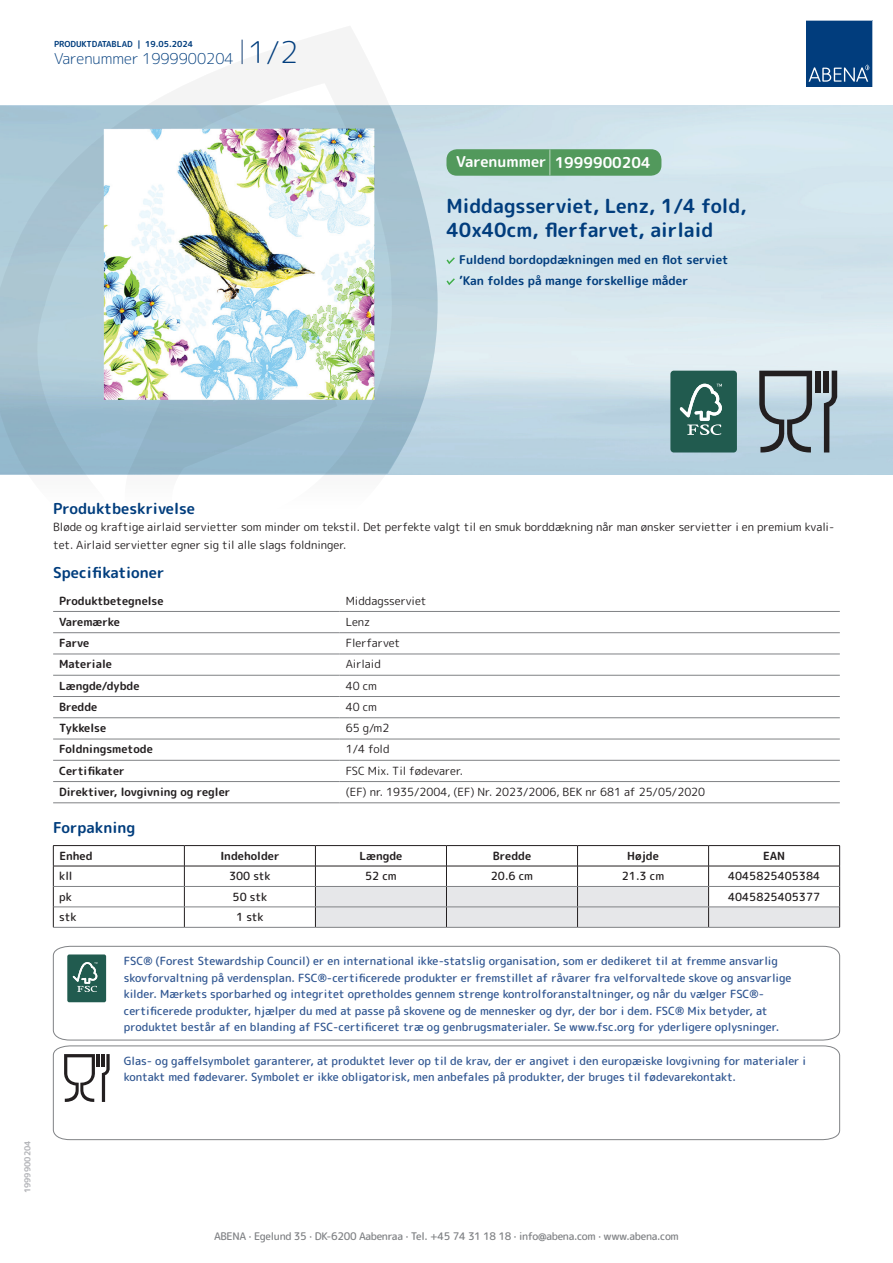
<style>
.page{position:relative;width:893px;height:1263px;background:#fff}
.page>*{position:absolute;margin:0;border:0;box-sizing:border-box;transform-origin:0 0}
.t1{font:700 19.5px/24px "Rounded Mplus 1 c";color:#013d7d}
.t2{font:700 15px "Rounded Mplus 1 c";color:#013d7d}
.t3{font:300 15px "Rounded Mplus 1 c";color:#013d7d}
.t4{font:700 15px "Rounded Mplus 1 c";color:#fff}
.t5{font:700 12px/21px "Rounded Mplus 1 c";color:#013d7d}
.t6{font:500 11.25px/16.5px "Rounded Mplus 1 c";color:#305691}
.t7{font:11.25px/18px "Rounded Mplus 1 c";color:#231f20}
.t8{font:700 11.25px "Rounded Mplus 1 c";color:#231f20}
.t9{font:500 11.25px "Rounded Mplus 1 c";color:#231f20}
.t10{font:500 10.5px "Rounded Mplus 1 c";letter-spacing:-.03em;color:#808285}
.t11{font:700 8.25px "Rounded Mplus 1 c";color:#013d7d}
.t12{font:700 8.25px "Rounded Mplus 1 c";color:#b2b3b7}
.s1{font-size:30px}
.s2{font-size:25.5px}
</style>
<div class="page">
<img style="left:439px;top:106px;width:454px;height:368px">
<svg style="left:0;top:26px;width:439px;height:449px"></svg>
<svg style="left:0;top:106px;width:438px;height:368px;background:#a4c2d1"></svg>
<svg style="left:242px;top:40px;width:1px;height:24px"></svg>
<svg style="left:806px;top:20px;width:67px;height:67px;background:#144b86"></svg>
<img style="left:102px;top:127px;width:274px;height:275px">
<hr style="left:53px;top:611px;width:287px;height:1px;background:#808285">
<hr style="left:340px;top:611px;width:500px;height:1px;background:#808285">
<hr style="left:53px;top:632px;width:287px;height:1px;background:#808285">
<hr style="left:340px;top:632px;width:500px;height:1px;background:#808285">
<hr style="left:53px;top:654px;width:287px;height:1px;background:#808285">
<hr style="left:340px;top:654px;width:500px;height:1px;background:#808285">
<hr style="left:53px;top:675px;width:287px;height:1px;background:#808285">
<hr style="left:340px;top:675px;width:500px;height:1px;background:#808285">
<hr style="left:53px;top:696px;width:287px;height:1px;background:#808285">
<hr style="left:340px;top:696px;width:500px;height:1px;background:#808285">
<hr style="left:53px;top:717px;width:287px;height:1px;background:#808285">
<hr style="left:340px;top:717px;width:500px;height:1px;background:#808285">
<hr style="left:53px;top:739px;width:287px;height:1px;background:#808285">
<hr style="left:340px;top:739px;width:500px;height:1px;background:#808285">
<hr style="left:53px;top:760px;width:287px;height:1px;background:#808285">
<hr style="left:340px;top:760px;width:500px;height:1px;background:#808285">
<hr style="left:53px;top:781px;width:287px;height:1px;background:#808285">
<hr style="left:340px;top:781px;width:500px;height:1px;background:#808285">
<hr style="left:53px;top:802px;width:287px;height:1px;background:#808285">
<hr style="left:340px;top:802px;width:500px;height:1px;background:#808285">
<hr style="left:53px;top:845px;width:131px;height:1px;background:#231f20">
<hr style="left:184px;top:845px;width:131px;height:1px;background:#231f20">
<hr style="left:315px;top:845px;width:131px;height:1px;background:#231f20">
<hr style="left:446px;top:845px;width:131px;height:1px;background:#231f20">
<hr style="left:577px;top:845px;width:132px;height:1px;background:#231f20">
<hr style="left:709px;top:845px;width:131px;height:1px;background:#231f20">
<hr style="left:53px;top:866px;width:131px;height:1px;background:#231f20">
<hr style="left:184px;top:866px;width:131px;height:1px;background:#231f20">
<svg style="left:53px;top:846px;width:1px;height:81px"></svg>
<svg style="left:184px;top:846px;width:1px;height:81px"></svg>
<svg style="left:315px;top:846px;width:525px;height:81px"></svg>
<hr style="left:54px;top:886px;width:130px;height:1px;background:#808285">
<hr style="left:184px;top:886px;width:131px;height:1px;background:#808285">
<hr style="left:315px;top:886px;width:131px;height:1px;background:#808285">
<hr style="left:446px;top:886px;width:131px;height:1px;background:#808285">
<hr style="left:577px;top:886px;width:132px;height:1px;background:#808285">
<hr style="left:709px;top:886px;width:130px;height:1px;background:#808285">
<hr style="left:54px;top:907px;width:130px;height:1px;background:#808285">
<hr style="left:184px;top:907px;width:131px;height:1px;background:#808285">
<hr style="left:315px;top:907px;width:131px;height:1px;background:#808285">
<hr style="left:446px;top:907px;width:131px;height:1px;background:#808285">
<hr style="left:577px;top:907px;width:132px;height:1px;background:#808285">
<hr style="left:709px;top:907px;width:130px;height:1px;background:#808285">
<hr style="left:53px;top:927px;width:131px;height:1px;background:#808285">
<hr style="left:184px;top:927px;width:131px;height:1px;background:#808285">
<hr style="left:315px;top:927px;width:131px;height:1px;background:#808285">
<hr style="left:446px;top:927px;width:131px;height:1px;background:#808285">
<hr style="left:577px;top:927px;width:132px;height:1px;background:#808285">
<hr style="left:709px;top:927px;width:131px;height:1px;background:#808285">
<svg style="left:53px;top:946px;width:787px;height:94px"></svg>
<svg style="left:53px;top:1045px;width:787px;height:95px"></svg>
<div style="left:670px;top:371px;width:67px;height:81px;background:#215b4f;border-radius:3px"></div>
<svg style="left:680px;top:384px;width:42px;height:51px"></svg>
<svg style="left:824px;top:371px;width:13px;height:81px"></svg>
<div style="left:815px;top:371px;width:5px;height:22px;background:#231f20"></div>
<div style="left:823px;top:371px;width:6px;height:22px;background:#231f20"></div>
<svg style="left:759px;top:371px;width:53px;height:81px;background:#909ea7"></svg>
<svg style="left:446px;top:257px;width:9px;height:7px"></svg>
<svg style="left:446px;top:278px;width:9px;height:7px"></svg>
<div style="left:446px;top:149px;width:215px;height:27px;background:#52995c;border-radius:10px"></div>
<p class="t11" style="left:54px;top:38px;width:141px">PRODUKTDATABLAD | 19.05.2024</p>
<h2 class="t3" style="left:54px;top:48px;width:246px">Varenummer 1999900204 <span class="s1">1/2</span></h2>
<h2 class="t4" style="left:456px;top:152px;width:196px">Varenummer <span class="s2">|</span> 1999900204</h2>
<h1 class="t1" style="left:446px;top:194px;width:302px">Middagsserviet, Lenz, 1/4 fold,<br>40x40cm, flerfarvet, airlaid</h1>
<p class="t5" style="left:459px;top:249px;width:271px">Fuldend bordopdækningen med en flot serviet ’Kan foldes på mange forskellige måder</p>
<p class="t12" style="left:22px;top:1193px;width:54px;rotate:-90deg">1999900204</p>
<h2 class="t2" style="left:53px;top:498px;width:143px">Produktbeskrivelse</h2>
<p class="t7" style="left:53px;top:517px;width:783px">Bløde og kraftige airlaid servietter som minder om tekstil. Det perfekte valgt til en smuk borddækning når man ønsker servietter i en premium kvali&shy;tet. Airlaid servietter egner sig til alle slags foldninger.</p>
<h2 class="t2" style="left:53px;top:562px;width:113px">Specifikationer</h2>
<p class="t8" style="left:59px;top:592px;width:106px">Produktbetegnelse</p>
<p class="t7" style="left:346px;top:591px;width:82px">Middagsserviet</p>
<p class="t8" style="left:59px;top:614px;width:62px">Varemærke</p>
<p class="t7" style="left:346px;top:613px;width:26px">Lenz</p>
<p class="t8" style="left:59px;top:635px;width:32px">Farve</p>
<p class="t7" style="left:346px;top:634px;width:56px">Flerfarvet</p>
<p class="t8" style="left:59px;top:656px;width:54px">Materiale</p>
<p class="t7" style="left:346px;top:655px;width:37px">Airlaid</p>
<p class="t8" style="left:59px;top:678px;width:82px">Længde/dybde</p>
<p class="t7" style="left:346px;top:676px;width:33px">40 cm</p>
<p class="t8" style="left:59px;top:699px;width:40px">Bredde</p>
<p class="t7" style="left:346px;top:698px;width:33px">40 cm</p>
<p class="t8" style="left:59px;top:720px;width:49px">Tykkelse</p>
<p class="t7" style="left:346px;top:719px;width:45px">65 g/m2</p>
<p class="t8" style="left:59px;top:741px;width:95px">Foldningsmetode</p>
<p class="t7" style="left:346px;top:740px;width:45px">1/4 fold</p>
<p class="t8" style="left:59px;top:763px;width:67px">Certifikater</p>
<p class="t7" style="left:346px;top:762px;width:119px">FSC Mix. Til fødevarer.</p>
<p class="t8" style="left:59px;top:784px;width:173px">Direktiver, lovgivning og regler</p>
<p class="t7" style="left:346px;top:783px;width:361px">(EF) nr. 1935/2004, (EF) Nr. 2023/2006, BEK nr 681 af 25/05/2020</p>
<h2 class="t2" style="left:53px;top:817px;width:84px">Forpakning</h2>
<p class="t8" style="left:59px;top:848px;width:35px">Enhed</p>
<p class="t8" style="left:220px;top:848px;width:61px">Indeholder</p>
<p class="t8" style="left:359px;top:848px;width:44px">Længde</p>
<p class="t8" style="left:493px;top:848px;width:40px">Bredde</p>
<p class="t8" style="left:627px;top:848px;width:33px">Højde</p>
<p class="t8" style="left:763px;top:848px;width:24px">EAN</p>
<p class="t9" style="left:59px;top:868px;width:15px">kll</p>
<p class="t9" style="left:229px;top:868px;width:43px">300 stk</p>
<p class="t9" style="left:365px;top:868px;width:33px">52 cm</p>
<p class="t9" style="left:491px;top:868px;width:44px">20.6 cm</p>
<p class="t9" style="left:622px;top:868px;width:44px">21.3 cm</p>
<p class="t9" style="left:728px;top:868px;width:94px">4045825405384</p>
<p class="t9" style="left:59px;top:889px;width:14px">pk</p>
<p class="t9" style="left:233px;top:889px;width:36px">50 stk</p>
<p class="t9" style="left:728px;top:889px;width:94px">4045825405377</p>
<p class="t9" style="left:59px;top:909px;width:19px">stk</p>
<p class="t9" style="left:236px;top:909px;width:29px">1 stk</p>
<p class="t6" style="left:124px;top:953px;width:669px">FSC® (Forest Stewardship Council) er en international ikke-statslig organisation, som er dedikeret til at fremme ansvarlig skovforvaltning på verdensplan. FSC®-certificerede produkter er fremstillet af råvarer fra velforvaltede skove og ansvarlige kilder. Mærkets sporbarhed og integritet opretholdes gennem strenge kontrolforanstaltninger, og når du vælger FSC®- certificerede produkter, hjælper du med at passe på skovene og de mennesker og dyr, der bor i dem. FSC® Mix betyder, at produktet består af en blanding af FSC-certificeret træ og genbrugsmaterialer. Se www.fsc.org for yderligere oplysninger.</p>
<p class="t6" style="left:124px;top:1052px;width:684px">Glas- og gaffelsymbolet garanterer, at produktet lever op til de krav, der er angivet i den europæiske lovgivning for materialer i kontakt med fødevarer. Symbolet er ikke obligatorisk, men anbefales på produkter, der bruges til fødevarekontakt.</p>
<p class="t10" style="left:214px;top:1229px;width:466px">ABENA · Egelund 35 · DK-6200 Aabenraa · Tel. +45 74 31 18 18 · info@abena.com · www.abena.com</p>
</div>
